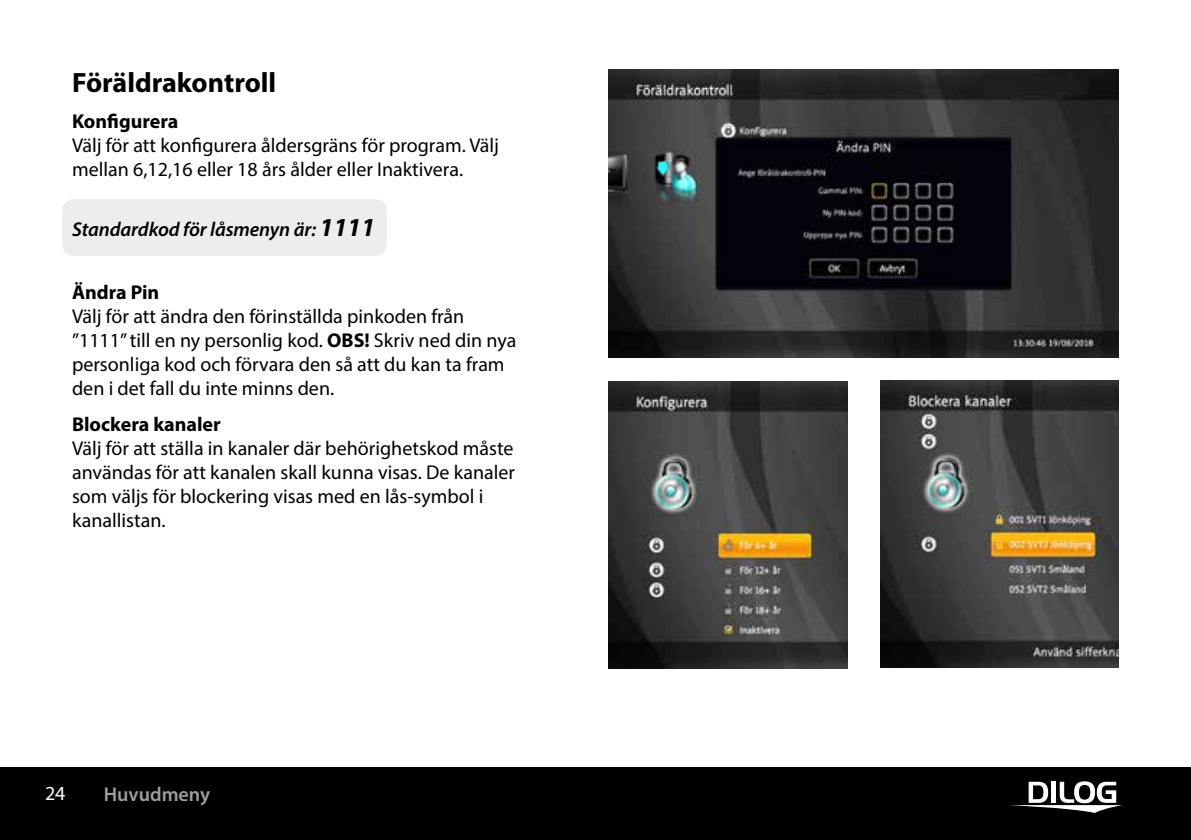
<style>
.page{position:relative;width:1191px;height:840px;background:#fff}
.page>*{position:absolute;margin:0;border:0;box-sizing:border-box;transform-origin:0 0}
.t1{font:700 28px "Myriad Pro";color:#000}
.t2{font:20px/24px "Myriad Pro";color:#000}
.t3{font:700 20px "Myriad Pro";color:#000}
.t4{font:italic 600 20px "Myriad Pro";letter-spacing:-.005em;color:#000}
.t5{font:600 20px "Myriad Pro";color:#9c9e9f}
.t6{font:20px "Myriad Pro";color:#fff}
.s1{font-weight:700;font-size:26px}
.s2{font-weight:700}
</style>
<div class="page">
<div style="left:0;top:767px;width:1191px;height:72px;background:#000"></div>
<svg style="left:1009px;top:781px;width:113px;height:31px"></svg>
<div style="left:62px;top:199px;width:325px;height:57px;background:#eceded;border-radius:11px"></div>
<img style="left:608px;top:381px;width:239px;height:286px">
<img style="left:608px;top:70px;width:511px;height:287px">
<img style="left:880px;top:380px;width:239px;height:287px">
<h1 class="t1" style="left:72px;top:65px;width:206px">Föräldrakontroll</h1>
<p class="t3" style="left:72px;top:108px;width:108px">Konfigurera</p>
<p class="t2" style="left:72px;top:133px;width:428px">Välj för att konfigurera åldersgräns för program. Välj mellan 6,12,16 eller 18 års ålder eller Inaktivera.</p>
<p class="t4" style="left:72px;top:216px;width:305px">Standardkod för låsmenyn är: <span class="s1">1111</span></p>
<p class="t3" style="left:72px;top:279px;width:89px">Ändra Pin</p>
<p class="t2" style="left:72px;top:304px;width:446px">Välj för att ändra den förinställda pinkoden från ”1111” till en ny personlig kod. <span class="s2">OBS!</span> Skriv ned din nya personliga kod och förvara den så att du kan ta fram den i det fall du inte minns den.</p>
<p class="t3" style="left:72px;top:411px;width:150px">Blockera kanaler</p>
<p class="t2" style="left:72px;top:435px;width:444px">Välj för att ställa in kanaler där behörighetskod måste användas för att kanalen skall kunna visas. De kanaler som väljs för blockering visas med en lås-symbol i kanallistan.</p>
<p class="t6" style="left:45px;top:780px;width:22px">24</p>
<p class="t5" style="left:104px;top:781px;width:108px">Huvudmeny</p>
</div>
